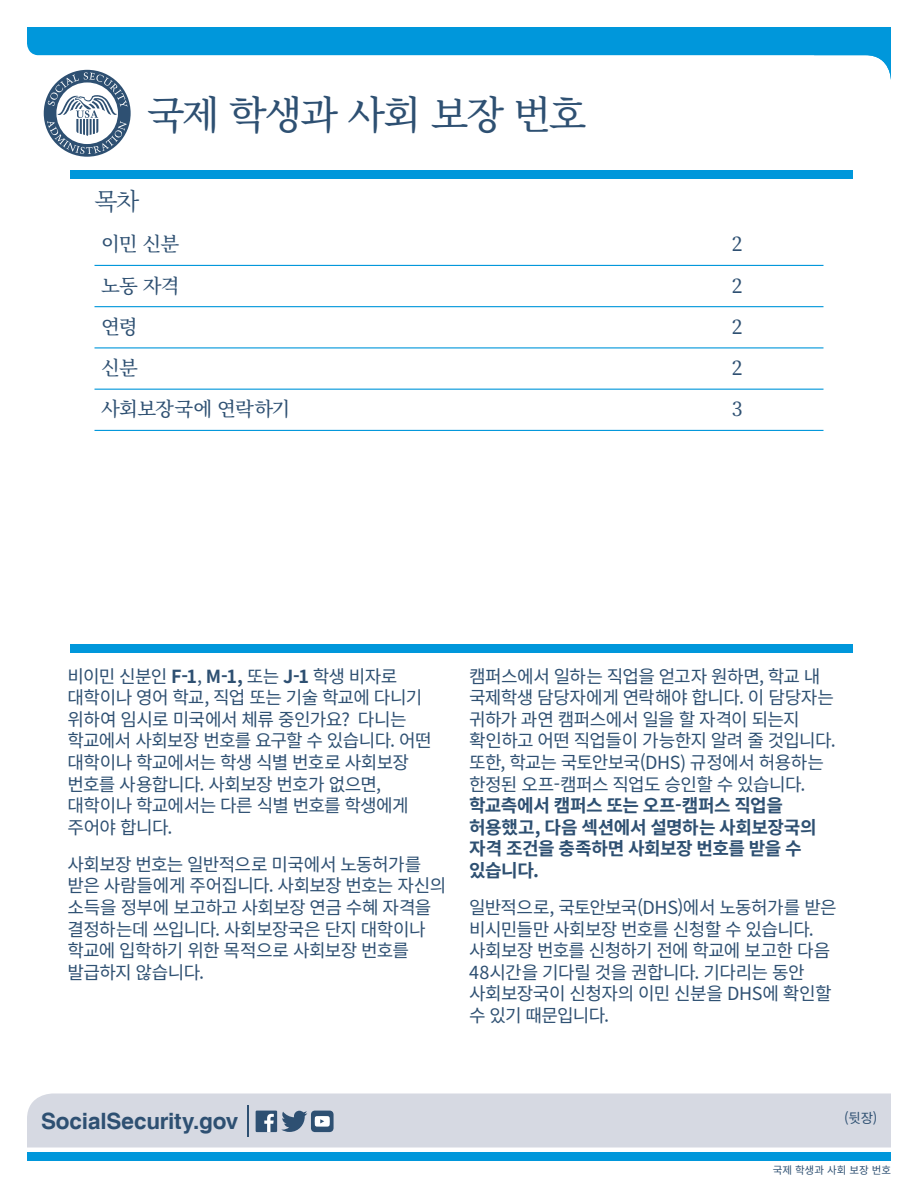
<style>
.page{position:relative;width:918px;height:1188px;background:#fff}
.page>*{position:absolute;margin:0;border:0;box-sizing:border-box;transform-origin:0 0}
.t1{font:500 39px "Noto Serif CJ Kkr";letter-spacing:-.055em;color:#2e5072}
.t2{font:24px "Noto Serif CJ Kkr";color:#2e5072}
.t3{font:700 22.5px "Helvetica";letter-spacing:-.005em;color:#2e5072}
.t4{font:500 19.5px "Noto Serif CJ Kkr";letter-spacing:-.045em;color:#2e5072}
.t5{font:18px/21.6px "Noto Sans CJ Kkr";letter-spacing:-.035em;color:#2e5072}
.t6{font:13.5px "Noto Sans CJ Kkr";color:#2e5072}
.t7{font:10.5px "Noto Sans CJ Kkr";letter-spacing:-.005em;color:#2e5072}
.s1{font-weight:700}
</style>
<div class="page">
<svg style="left:27px;top:27px;width:787px;height:45px;fill:#0097db"></svg>
<div style="left:27px;top:1094px;width:864px;height:54px;background:#d6d9e2"></div>
<svg style="left:814px;top:27px;width:77px;height:53px"></svg>
<div style="left:70px;top:644px;width:783px;height:8px;background:#0097db"></div>
<hr style="left:247px;top:1105px;width:2px;height:32px;background:#2e5072">
<div style="left:70px;top:171px;width:783px;height:8px;background:#0097db"></div>
<div style="left:27px;top:1153px;width:864px;height:8px;background:#0097db"></div>
<svg style="left:44px;top:70px;width:87px;height:87px"></svg>
<svg style="left:47px;top:72px;width:80px;height:82px"></svg>
<div style="left:256px;top:1111px;width:21px;height:21px;background:#2e5072"></div>
<svg style="left:264px;top:1114px;width:10px;height:18px"></svg>
<svg style="left:281px;top:1111px;width:53px;height:21px"></svg>
<hr style="left:94px;top:265px;width:730px;height:1px;background:#0097db">
<hr style="left:94px;top:306px;width:730px;height:1px;background:#0097db">
<hr style="left:94px;top:347px;width:730px;height:1px;background:#0097db">
<hr style="left:94px;top:389px;width:730px;height:1px;background:#0097db">
<hr style="left:94px;top:430px;width:730px;height:1px;background:#0097db">
<h1 class="t1" style="left:147px;top:93px;width:441px">국제 학생과 사회 보장 번호</h1>
<h1 class="t2" style="left:94px;top:188px;width:46px">목차</h1>
<p class="t4" style="left:101px;top:233px;width:80px">이민 신분</p>
<p class="t4" style="left:732px;top:233px;width:12px">2</p>
<p class="t4" style="left:101px;top:274px;width:80px">노동 자격</p>
<p class="t4" style="left:732px;top:274px;width:12px">2</p>
<p class="t4" style="left:101px;top:316px;width:38px">연령</p>
<p class="t4" style="left:732px;top:316px;width:12px">2</p>
<p class="t4" style="left:101px;top:357px;width:38px">신분</p>
<p class="t4" style="left:732px;top:357px;width:12px">2</p>
<p class="t4" style="left:101px;top:398px;width:191px">사회보장국에 연락하기</p>
<p class="t4" style="left:732px;top:398px;width:12px">3</p>
<p class="t5" style="left:68px;top:666px;width:366px">비이민 신분인 <span class="s1">F-1</span>, <span class="s1">M-1,</span> 또는 <span class="s1">J-1</span> 학생 비자로 대학이나 영어 학교, 직업 또는 기술 학교에 다니기 위하여 임시로 미국에서 체류 중인가요? 다니는 학교에서 사회보장 번호를 요구할 수 있습니다. 어떤 대학이나 학교에서는 학생 식별 번호로 사회보장 번호를 사용합니다. 사회보장 번호가 없으면, 대학이나 학교에서는 다른 식별 번호를 학생에게 주어야 합니다.</p>
<p class="t5" style="left:68px;top:854px;width:380px">사회보장 번호는 일반적으로 미국에서 노동허가를 받은 사람들에게 주어집니다. 사회보장 번호는 자신의 소득을 정부에 보고하고 사회보장 연금 수혜 자격을 결정하는데 쓰입니다. 사회보장국은 단지 대학이나 학교에 입학하기 위한 목적으로 사회보장 번호를 발급하지 않습니다.</p>
<p class="t5" style="left:469px;top:666px;width:368px">캠퍼스에서 일하는 직업을 얻고자 원하면, 학교 내 국제학생 담당자에게 연락해야 합니다. 이 담당자는 귀하가 과연 캠퍼스에서 일을 할 자격이 되는지 확인하고 어떤 직업들이 가능한지 알려 줄 것입니다. 또한, 학교는 국토안보국(DHS) 규정에서 허용하는 한정된 오프-캠퍼스 직업도 승인할 수 있습니다. <span class="s1">학교측에서 캠퍼스 또는 오프-캠퍼스 직업을 허용했고, 다음 섹션에서 설명하는 사회보장국의 자격 조건을 충족하면 사회보장 번호를 받을 수 있습니다.</span></p>
<p class="t5" style="left:469px;top:897px;width:369px">일반적으로, 국토안보국(DHS)에서 노동허가를 받은 비시민들만 사회보장 번호를 신청할 수 있습니다. 사회보장 번호를 신청하기 전에 학교에 보고한 다음<br>48시간을 기다릴 것을 권합니다. 기다리는 동안 사회보장국이 신청자의 이민 신분을 DHS에 확인할 수 있기 때문입니다.</p>
<p class="t3" style="left:41px;top:1108px;width:199px">SocialSecurity.gov</p>
<p class="t6" style="left:844px;top:1111px;width:35px">(뒷장)</p>
<p class="t7" style="left:773px;top:1165px;width:120px">국제 학생과 사회 보장 번호</p>
</div>
